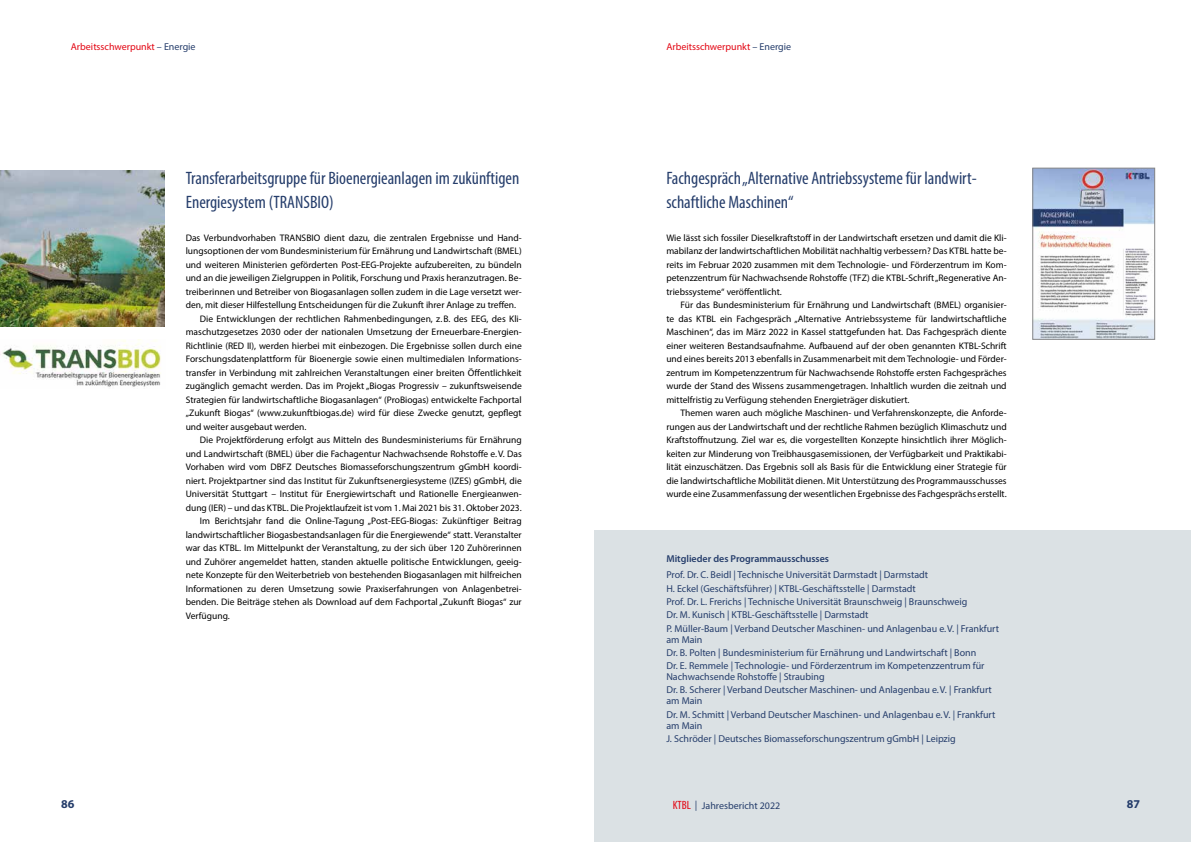
<style>
.page{position:relative;width:1191px;height:842px;background:#fff}
.page>*{position:absolute;margin:0;border:0;box-sizing:border-box;transform-origin:0 0}
.t1{font:condensed 18px/24px "Myriad Pro";color:#253d6b}
.t2{font:700 12px "Myriad Pro";color:#253d6b}
.t3{font:10px/13.3px "Myriad Pro";color:#253d6b}
.t4{font:10px "Myriad Pro";color:#e30613}
.t5{font:600 10px "Myriad Pro";color:#253d6b}
.t6{font:9.5px/13.5px "Myriad Pro";color:#000;text-align:justify}
.s1{color:#253d6b}
.s2{font-stretch:condensed;font-size:12px;color:#e30613}
.s3{font-family:"Rotis Sans Serif Pro"}
</style>
<div class="page">
<div style="left:594px;top:530px;width:597px;height:312px;background:#dbe1e4"></div>
<img style="left:0;top:339px;width:161px;height:48px">
<img style="left:0;top:170px;width:164px;height:156px">
<img style="left:1034px;top:170px;width:118px;height:167px">
<div style="left:1032px;top:168px;width:122px;height:171px;border:1px solid #878787"></div>
<p class="t4" style="left:71px;top:40px;width:126px">Arbeitsschwerpunkt <span class="s1">– Energie</span></p>
<p class="t4" style="left:666px;top:40px;width:126px">Arbeitsschwerpunkt <span class="s1">– Energie</span></p>
<p class="t2" style="left:61px;top:796px;width:15px">86</p>
<h1 class="t1" style="left:186px;top:165px;width:335px">Transferarbeitsgruppe für Bioenergieanlagen im zukünftigen<br>Energiesystem (TRANSBIO)</h1>
<p class="t6" style="left:186px;top:231px;width:337px">Das Verbundvorhaben TRANSBIO dient dazu, die zentralen Ergebnisse und Hand-</p>
<p class="t6" style="left:186px;top:244px;width:337px">lungsoptionen der vom Bundesministerium für Ernährung und Landwirtschaft (BMEL)</p>
<p class="t6" style="left:186px;top:258px;width:337px">und weiteren Ministerien geförderten Post-EEG-Projekte aufzubereiten, zu bündeln</p>
<p class="t6" style="left:186px;top:271px;width:337px">und an die jeweiligen Zielgruppen in Politik, Forschung und Praxis heranzutragen. Be-</p>
<p class="t6" style="left:186px;top:285px;width:337px">treiberinnen und Betreiber von Biogasanlagen sollen zudem in die Lage versetzt wer-</p>
<p class="t6" style="left:186px;top:298px;width:332px">den, mit dieser Hilfestellung Entscheidungen für die Zukunft ihrer Anlage zu treffen.</p>
<p class="t6" style="left:200px;top:312px;width:323px">Die Entwicklungen der rechtlichen Rahmenbedingungen, z.B. des EEG, des Kli-</p>
<p class="t6" style="left:186px;top:325px;width:337px">maschutzgesetzes 2030 oder der nationalen Umsetzung der Erneuerbare-Energien-</p>
<p class="t6" style="left:186px;top:339px;width:337px">Richtlinie (RED II), werden hierbei mit einbezogen. Die Ergebnisse sollen durch eine</p>
<p class="t6" style="left:186px;top:352px;width:337px">Forschungsdatenplattform für Bioenergie sowie einen multimedialen Informations-</p>
<p class="t6" style="left:186px;top:366px;width:337px">transfer in Verbindung mit zahlreichen Veranstaltungen einer breiten Öffentlichkeit</p>
<p class="t6" style="left:186px;top:379px;width:337px">zugänglich gemacht werden. Das im Projekt „Biogas Progressiv – zukunftsweisende</p>
<p class="t6" style="left:186px;top:393px;width:337px">Strategien für landwirtschaftliche Biogasanlagen“ (ProBiogas) entwickelte Fachportal</p>
<p class="t6" style="left:186px;top:406px;width:337px">„Zukunft Biogas“ (www.zukunftbiogas.de) wird für diese Zwecke genutzt, gepflegt</p>
<p class="t6" style="left:186px;top:420px;width:122px">und weiter ausgebaut werden.</p>
<p class="t6" style="left:200px;top:433px;width:323px">Die Projektförderung erfolgt aus Mitteln des Bundesministeriums für Ernährung</p>
<p class="t6" style="left:186px;top:447px;width:337px">und Landwirtschaft (BMEL) über die Fachagentur Nachwachsende Rohstoffe e.V. Das</p>
<p class="t6" style="left:186px;top:460px;width:337px">Vorhaben wird vom DBFZ Deutsches Biomasseforschungszentrum gGmbH koordi-</p>
<p class="t6" style="left:186px;top:474px;width:337px">niert. Projektpartner sind das Institut für Zukunftsenergiesysteme (IZES) gGmbH, die</p>
<p class="t6" style="left:186px;top:487px;width:337px">Universität Stuttgart – Institut für Energiewirtschaft und Rationelle Energieanwen-</p>
<p class="t6" style="left:186px;top:501px;width:337px">dung (IER) – und das KTBL. Die Projektlaufzeit ist vom 1. Mai 2021 bis 31. Oktober 2023.</p>
<p class="t6" style="left:200px;top:514px;width:323px">Im Berichtsjahr fand die Online-Tagung „Post-EEG-Biogas: Zukünftiger Beitrag</p>
<p class="t6" style="left:186px;top:528px;width:337px">landwirtschaftlicher Biogasbestandsanlagen für die Energiewende“ statt. Veranstalter</p>
<p class="t6" style="left:186px;top:541px;width:337px">war das KTBL. Im Mittelpunkt der Veranstaltung, zu der sich über 120 Zuhörerinnen</p>
<p class="t6" style="left:186px;top:555px;width:337px">und Zuhörer angemeldet hatten, standen aktuelle politische Entwicklungen, geeig-</p>
<p class="t6" style="left:186px;top:568px;width:337px">nete Konzepte für den Weiterbetrieb von bestehenden Biogasanlagen mit hilfreichen</p>
<p class="t6" style="left:186px;top:582px;width:337px">Informationen zu deren Umsetzung sowie Praxiserfahrungen von Anlagenbetrei-</p>
<p class="t6" style="left:186px;top:595px;width:337px">benden. Die Beiträge stehen als Download auf dem Fachportal „Zukunft Biogas“ zur</p>
<p class="t6" style="left:186px;top:609px;width:46px">Verfügung.</p>
<h1 class="t1" style="left:666px;top:165px;width:312px">Fachgespräch „Alternative Antriebssysteme für landwirt&shy;schaftliche Maschinen“</h1>
<p class="t6" style="left:666px;top:231px;width:342px">Wie lässt sich fossiler Dieselkraftstoff in der Landwirtschaft ersetzen und damit die Kli&shy;mabilanz der landwirtschaftlichen Mobilität nachhaltig verbessern? Das KTBL hatte be&shy;reits im Februar 2020 zusammen mit dem Technologie- und Förderzentrum im Kom&shy;petenzzentrum für Nachwachsende Rohstoffe (TFZ) die KTBL-Schrift „Regenerative An&shy;triebssysteme“ veröffentlicht.</p>
<p class="t6" style="left:666px;top:298px;width:342px;text-indent:14px">Für das Bundesministerium für Ernährung und Landwirtschaft (BMEL) organisier&shy;te das KTBL ein Fachgespräch „Alternative Antriebssysteme für landwirtschaftliche Maschinen“, das im März 2022 in Kassel stattgefunden hat. Das Fachgespräch diente einer weiteren Bestandsaufnahme. Aufbauend auf der oben genannten KTBL-Schrift und eines bereits 2013 ebenfalls in Zusammenarbeit mit dem Technologie- und Förder&shy;zentrum im Kompetenzzentrum für Nachwachsende Rohstoffe ersten Fachgespräches wurde der Stand des Wissens zusammengetragen. Inhaltlich wurden die zeitnah und mittelfristig zu Verfügung stehenden Energieträger diskutiert.</p>
<p class="t6" style="left:666px;top:406px;width:342px;text-indent:14px">Themen waren auch mögliche Maschinen- und Verfahrenskonzepte, die Anforde&shy;rungen aus der Landwirtschaft und der rechtliche Rahmen bezüglich Klimaschutz und Kraftstoffnutzung. Ziel war es, die vorgestellten Konzepte hinsichtlich ihrer Möglich&shy;keiten zur Minderung von Treibhausgasemissionen, der Verfügbarkeit und Praktikabi&shy;lität einzuschätzen. Das Ergebnis soll als Basis für die Entwicklung einer Strategie für die landwirtschaftliche Mobilität dienen. Mit Unterstützung des Programmausschusses wurde eine Zusammenfassung der wesentlichen Ergebnisse des Fachgesprächs erstellt.</p>
<p class="t5" style="left:666px;top:552px;width:164px">Mitglieder des Programmausschusses</p>
<p class="t3" style="left:666px;top:568px;width:334px">Prof. Dr. C. Beidl | Technische Universität Darmstadt | Darmstadt<br>H. Eckel (Geschäftsführer) | KTBL-Geschäftsstelle | Darmstadt<br>Prof. Dr. L. Frerichs | Technische Universität Braunschweig | Braunschweig<br>Dr. M. Kunisch | KTBL-Geschäftsstelle | Darmstadt<br>P. Müller-Baum | Verband Deutscher Maschinen- und Anlagenbau e.V. | Frankfurt</p>
<p class="t3" style="left:666px;top:632px;width:320px">am Main<br>Dr. B. Polten | Bundesministerium für Ernährung und Landwirtschaft | Bonn<br>Dr. E. Remmele | Technologie- und Förderzentrum im Kompetenzzentrum für</p>
<p class="t3" style="left:666px;top:670px;width:327px">Nachwachsende Rohstoffe | Straubing<br>Dr. B. Scherer | Verband Deutscher Maschinen- und Anlagenbau e.V. | Frankfurt</p>
<p class="t3" style="left:666px;top:694px;width:330px">am Main<br>Dr. M. Schmitt | Verband Deutscher Maschinen- und Anlagenbau e.V. | Frankfurt</p>
<p class="t3" style="left:666px;top:718px;width:291px">am Main<br>J. Schröder | Deutsches Biomasseforschungszentrum gGmbH | Leipzig</p>
<p class="t3" style="left:673px;top:799px;width:109px"><span class="s2">KTBL</span> <span class="s3">|</span> Jahresbericht 2022</p>
<p class="t2" style="left:1126px;top:796px;width:15px">87</p>
</div>
